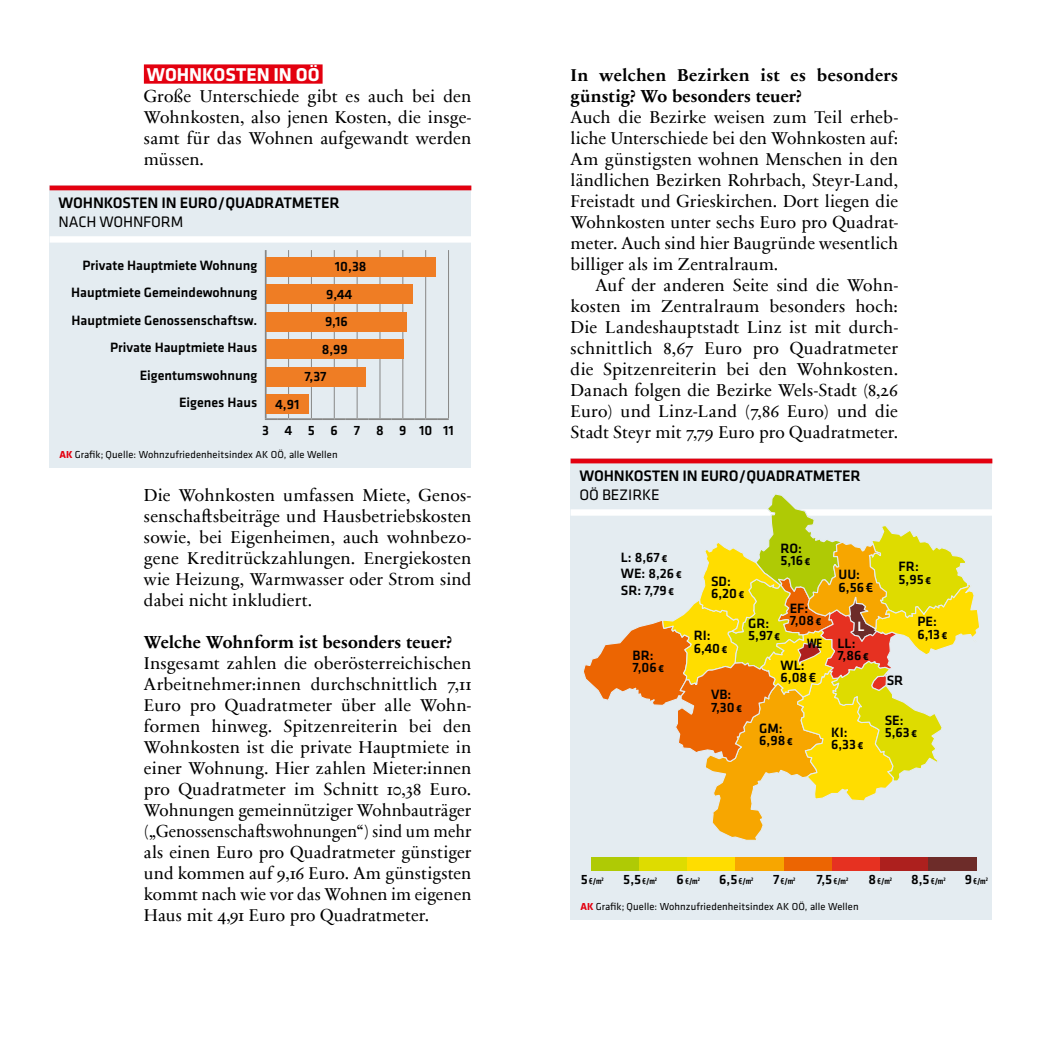
<style>
.page{position:relative;width:1042px;height:1042px;background:#fff}
.page>*{position:absolute;margin:0;border:0;box-sizing:border-box;transform-origin:0 0}
.t1{font:700 19.25px "Klavika Basic";letter-spacing:-.005em;color:#fff}
.t2{font:17.5px/21px "Sabon Next Com";letter-spacing:.005em;color:#000;text-align:justify}
.t3{font:700 17.5px/21px "Sabon Next Com";letter-spacing:.01em;color:#000}
.t4{font:500 15.75px "Klavika Basic";letter-spacing:-.01em;color:#000}
.t5{font:15.75px "Klavika Basic";letter-spacing:-.01em;color:#000}
.t6{font:500 14px/12.2px "Klavika Basic";color:#000}
.t7{font:500 14px "Klavika Basic";letter-spacing:1.1em;color:#000}
.t8{font:500 14px "Klavika Condensed";color:#000}
.t9{font:500 14px "Klavika Basic";color:#fff}
.t10{font:10.5px "Klavika Basic";letter-spacing:.01em;color:#000}
.t11{font:500 8.75px "Klavika Condensed";color:#000}
.s1{font-weight:700;color:#e3000f}
.s2{font-weight:700;font-size:10.5px}
.s3{font-family:"Klavika Basic";font-size:14px}
.s4{font-family:"Klavika Condensed";font-size:8.75px}
</style>
<div class="page">
<div style="left:570px;top:459px;width:422px;height:461px;background:#e4ecf1"></div>
<hr style="left:570px;top:459px;width:422px;height:4px;background:#e3000f">
<div style="left:570px;top:509px;width:422px;height:7px;background:#fff"></div>
<svg style="left:584px;top:494px;width:396px;height:346px"></svg>
<div style="left:591px;top:857px;width:48px;height:13px;background:#afca05"></div>
<div style="left:639px;top:857px;width:48px;height:13px;background:#dedc00"></div>
<div style="left:687px;top:857px;width:49px;height:13px;background:#fd0"></div>
<div style="left:736px;top:857px;width:48px;height:13px;background:#f7a600"></div>
<div style="left:784px;top:857px;width:48px;height:13px;background:#ec6502"></div>
<div style="left:832px;top:857px;width:48px;height:13px;background:#e63121"></div>
<div style="left:880px;top:857px;width:49px;height:13px;background:#ad201e"></div>
<div style="left:929px;top:857px;width:48px;height:13px;background:#6d2c29"></div>
<div style="left:144px;top:64px;width:179px;height:20px;background:#e3000f"></div>
<div style="left:50px;top:186px;width:421px;height:282px;background:#e4ecf1"></div>
<hr style="left:50px;top:186px;width:421px;height:4px;background:#e3000f">
<div style="left:50px;top:236px;width:421px;height:7px;background:#fff"></div>
<hr style="left:288px;top:250px;width:1px;height:168px;background:#878786">
<hr style="left:311px;top:250px;width:1px;height:168px;background:#878786">
<hr style="left:334px;top:250px;width:1px;height:168px;background:#878786">
<hr style="left:357px;top:250px;width:1px;height:168px;background:#878786">
<hr style="left:380px;top:250px;width:1px;height:168px;background:#878786">
<hr style="left:402px;top:250px;width:1px;height:168px;background:#878786">
<hr style="left:425px;top:250px;width:1px;height:168px;background:#878786">
<hr style="left:448px;top:250px;width:1px;height:168px;background:#878786">
<svg style="left:265px;top:418px;width:184px;height:2px"></svg>
<hr style="left:265px;top:250px;width:2px;height:168px;background:#878786">
<div style="left:266px;top:257px;width:169px;height:19px;background:#ef7d24"></div>
<div style="left:266px;top:285px;width:147px;height:19px;background:#ef7d24"></div>
<div style="left:266px;top:312px;width:141px;height:19px;background:#ef7d24"></div>
<div style="left:266px;top:340px;width:137px;height:19px;background:#ef7d24"></div>
<div style="left:266px;top:367px;width:99px;height:19px;background:#ef7d24"></div>
<div style="left:266px;top:394px;width:43px;height:20px;background:#ef7d24"></div>
<p class="t1" style="left:147px;top:60px;width:174px">WOHNKOSTEN IN OÖ</p>
<p class="t2" style="left:144px;top:84px;width:329px">Große Unterschiede gibt es auch bei den Wohnkosten, also jenen Kosten, die insge&shy;samt für das Wohnen aufgewandt werden müssen.</p>
<p class="t4" style="left:59px;top:192px;width:283px">WOHNKOSTEN IN EURO / QUADRATMETER</p>
<p class="t5" style="left:59px;top:212px;width:126px">NACH WOHNFORM</p>
<p class="t6" style="left:71px;top:251px;width:188px;line-height:27.5px;text-align:right">Private Hauptmiete Wohnung<br>Hauptmiete Gemeindewohnung<br>Hauptmiete Genossenschaftsw.<br>Private Hauptmiete Haus<br>Eigentumswohnung<br>Eigenes Haus</p>
<p class="t6" style="left:335px;top:260px;width:33px">10,38</p>
<p class="t6" style="left:326px;top:288px;width:28px">9,44</p>
<p class="t6" style="left:325px;top:315px;width:24px">9,16</p>
<p class="t6" style="left:322px;top:343px;width:27px">8,99</p>
<p class="t6" style="left:304px;top:370px;width:24px">7,37</p>
<p class="t6" style="left:275px;top:397px;width:26px">4,91</p>
<p class="t7" style="left:262px;top:420px;width:193px">34567891011</p>
<p class="t10" style="left:60px;top:448px;width:280px"><span class="s1">AK</span> Grafik; Quelle: Wohnzufriedenheitsindex AK OÖ, alle Wellen</p>
<p class="t2" style="left:144px;top:483px;width:329px">Die Wohnkosten umfassen Miete, Genos&shy;senschaftsbeiträge und Hausbetriebskosten sowie, bei Eigenheimen, auch wohnbezo&shy;gene Kreditrückzahlungen. Energiekosten wie Heizung, Warmwasser oder Strom sind dabei nicht inkludiert.</p>
<p class="t3" style="left:144px;top:630px;width:310px">Welche Wohnform ist besonders teuer?</p>
<p class="t2" style="left:144px;top:651px;width:329px">Insgesamt zahlen die oberösterreichischen Arbeitnehmer:innen durchschnittlich 7,11<br>Euro pro Quadratmeter über alle Wohn&shy;formen hinweg. Spitzenreiterin bei den Wohnkosten ist die private Hauptmiete in einer Wohnung. Hier zahlen Mieter:innen pro Quadratmeter im Schnitt 10,38 Euro.<br>Wohnungen gemeinnütziger Wohnbauträger („Genossenschaftswohnungen“) sind um mehr als einen Euro pro Quadratmeter günstiger und kommen auf 9,16 Euro. Am günstigsten kommt nach wie vor das Wohnen im eigenen Haus mit 4,91 Euro pro Quadratmeter.</p>
<p class="t3" style="left:570px;top:63px;width:329px">In welchen Bezirken ist es besonders günstig? Wo besonders teuer?</p>
<p class="t2" style="left:570px;top:105px;width:329px">Auch die Bezirke weisen zum Teil erheb&shy;liche Unterschiede bei den Wohnkosten auf:<br>Am günstigsten wohnen Menschen in den ländlichen Bezirken Rohrbach, Steyr-Land, Freistadt und Grieskirchen. Dort liegen die Wohnkosten unter sechs Euro pro Quadrat&shy;meter. Auch sind hier Baugründe wesentlich billiger als im Zentralraum.</p>
<p class="t2" style="left:570px;top:273px;width:329px;text-indent:25px">Auf der anderen Seite sind die Wohn&shy;kosten im Zentralraum besonders hoch:<br>Die Landeshauptstadt Linz ist mit durch&shy;schnittlich 8,67 Euro pro Quadratmeter die Spitzenreiterin bei den Wohnkosten.<br>Danach folgen die Bezirke Wels-Stadt (8,26<br>Euro) und Linz-Land (7,86 Euro) und die Stadt Steyr mit 7,79 Euro pro Quadratmeter.</p>
<p class="t4" style="left:579px;top:465px;width:283px">WOHNKOSTEN IN EURO / QUADRATMETER</p>
<p class="t5" style="left:579px;top:485px;width:82px">OÖ BEZIRKE</p>
<p class="t6" style="left:621px;top:548px;width:62px;line-height:16.8px">L: 8,67 <span class="s2">€<br></span>WE: 8,26 <span class="s2">€<br></span>SR: 7,79 <span class="s2">€</span></p>
<p class="t6" style="left:632px;top:649px;width:33px">BR:<br>7,06 <span class="s2">€</span></p>
<p class="t6" style="left:780px;top:541px;width:31px">RO:<br>5,16 <span class="s2">€</span></p>
<p class="t6" style="left:711px;top:574px;width:35px">SD:<br>6,20 <span class="s2">€</span></p>
<p class="t6" style="left:693px;top:629px;width:35px">RI:<br>6,40 <span class="s2">€</span></p>
<p class="t6" style="left:789px;top:602px;width:33px">EF:<br>7,08 <span class="s2">€</span></p>
<p class="t6" style="left:780px;top:658px;width:37px">WL:<br>6,08 €</p>
<p class="t6" style="left:748px;top:617px;width:33px">GR:<br>5,97 <span class="s2">€</span></p>
<p class="t8" style="left:807px;top:635px;width:17px">WE</p>
<p class="t6" style="left:711px;top:688px;width:32px">VB:<br>7,30 <span class="s2">€</span></p>
<p class="t6" style="left:759px;top:721px;width:35px">GM:<br>6,98 <span class="s2">€</span></p>
<p class="t6" style="left:838px;top:568px;width:36px">UU:<br>6,56 €</p>
<p class="t9" style="left:857px;top:617px;width:9px">L</p>
<p class="t6" style="left:837px;top:636px;width:33px">LL:<br>7,86 <span class="s2">€</span></p>
<p class="t6" style="left:831px;top:726px;width:34px">KI:<br>6,33 <span class="s2">€</span></p>
<p class="t6" style="left:898px;top:560px;width:34px">FR:<br>5,95 <span class="s2">€</span></p>
<p class="t6" style="left:886px;top:674px;width:18px">SR</p>
<p class="t6" style="left:917px;top:615px;width:31px">PE:<br>6,13 <span class="s2">€</span></p>
<p class="t6" style="left:884px;top:713px;width:34px">SE:<br>5,63 <span class="s2">€</span></p>
<p class="t11" style="left:581px;top:875px;width:24px"><span class="s3">5</span> €/m<sup>2</sup></p>
<p class="t6" style="left:623px;top:873px;width:35px">5,5 <span class="s4">€/m</span><sup>2</sup></p>
<p class="t11" style="left:676px;top:875px;width:25px"><span class="s3">6</span> €/m<sup>2</sup></p>
<p class="t6" style="left:719px;top:873px;width:36px">6,5 <span class="s4">€/m</span><sup>2</sup></p>
<p class="t11" style="left:773px;top:875px;width:24px"><span class="s3">7</span> €/m<sup>2</sup></p>
<p class="t6" style="left:816px;top:873px;width:33px">7,5 <span class="s4">€/m</span><sup>2</sup></p>
<p class="t11" style="left:868px;top:875px;width:25px"><span class="s3">8</span> €/m<sup>2</sup></p>
<p class="t6" style="left:911px;top:873px;width:36px">8,5 <span class="s4">€/m</span><sup>2</sup></p>
<p class="t11" style="left:965px;top:875px;width:25px"><span class="s3">9</span> €/m<sup>2</sup></p>
<p class="t10" style="left:580px;top:900px;width:280px"><span class="s1">AK</span> Grafik; Quelle: Wohnzufriedenheitsindex AK OÖ, alle Wellen</p>
</div>
